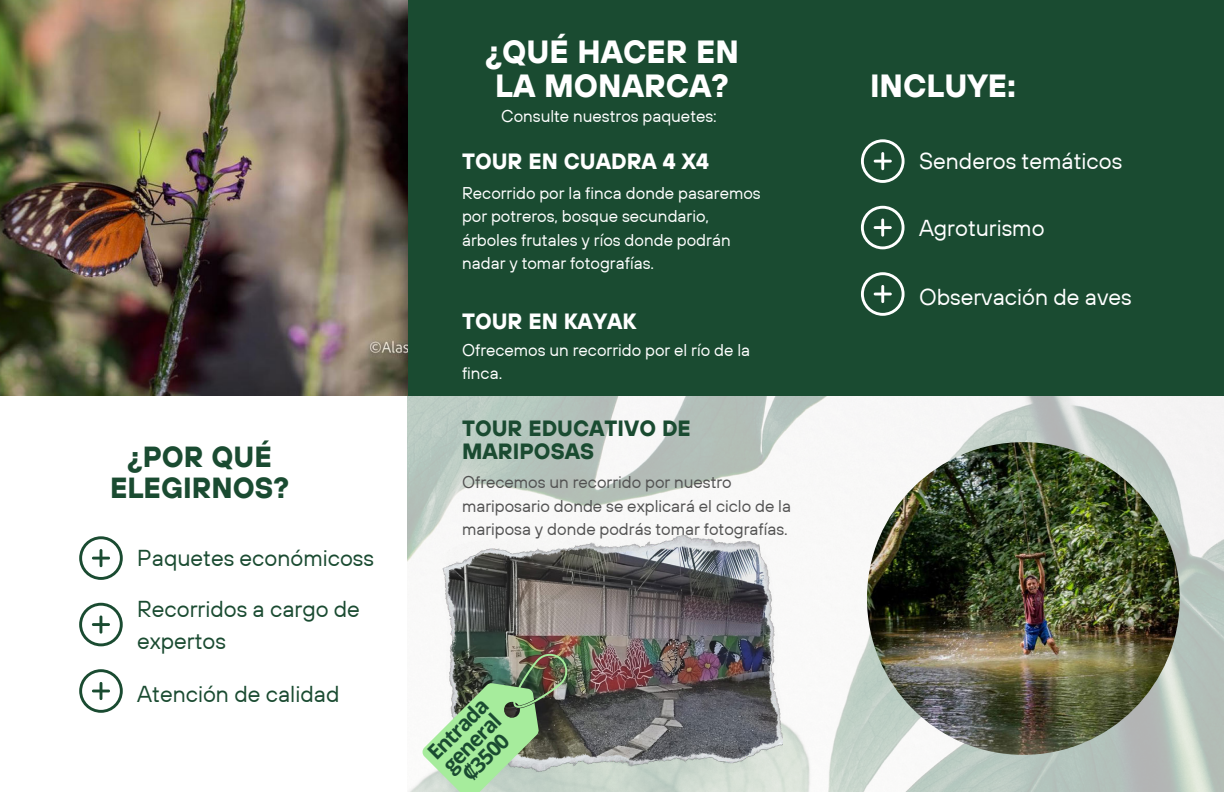
<style>
.page{position:relative;width:1224px;height:792px;background:#fff}
.page>*{position:absolute;margin:0;border:0;box-sizing:border-box;transform-origin:0 0}
.t1{font:700 32px/33.8px "TT Hoves";color:#fff;text-align:center}
.t2{font:700 29px/30.8px "TT Hoves";color:#1a4b31;text-align:center}
.t3{font:23px/31.5px "TT Hoves";color:#1a4b31}
.t4{font:23px "TT Hoves";color:#fff}
.t5{font:700 22px "TT Hoves";color:#fff}
.t6{font:700 22px/23.2px "TT Hoves";color:#1a4b31}
.t7{font:700 21px/19.5px "Open Sans";color:#1a4b31;text-align:center}
.t8{font:17px/23.2px "TT Hoves";color:#fff}
.t9{font:17px/23.2px "TT Hoves";color:#525252}
.s1{font-family:"Noto Sans"}
</style>
<div class="page">
<img style="left:0;top:0;width:408px;height:396px">
<div style="left:816px;top:0;width:408px;height:396px;background:#1a4b31"></div>
<img style="left:408px;top:396px;width:816px;height:396px">
<img style="left:867px;top:442px;width:313px;height:313px;border-radius:50%">
<div style="left:408px;top:0;width:408px;height:396px;background:#1a4b31"></div>
<svg style="left:79px;top:536px;width:44px;height:44px"></svg>
<svg style="left:79px;top:603px;width:44px;height:43px"></svg>
<svg style="left:79px;top:669px;width:44px;height:44px"></svg>
<img style="left:441px;top:535px;width:342px;height:237px">
<svg style="left:861px;top:139px;width:43px;height:44px"></svg>
<svg style="left:861px;top:206px;width:43px;height:43px"></svg>
<svg style="left:861px;top:272px;width:43px;height:44px"></svg>
<img style="left:423px;top:654px;width:144px;height:138px">
<h2 class="t2" style="left:110px;top:441px;width:181px">¿POR QUÉ<br>ELEGIRNOS?</h2>
<p class="t3" style="left:137px;top:542px;width:238px">Paquetes económicoss</p>
<p class="t3" style="left:137px;top:593px;width:224px">Recorridos a cargo de expertos</p>
<h4 class="t3" style="left:137px;top:677px;width:204px">Atención de calidad</h4>
<p class="t1" style="left:485px;top:35px;width:255px">¿QUÉ HACER EN<br>LA MONARCA?</p>
<p class="t8" style="left:501px;top:104px;width:217px">Consulte nuestros paquetes:</p>
<h4 class="t5" style="left:462px;top:147px;width:248px">TOUR EN CUADRA 4 X4</h4>
<p class="t8" style="left:462px;top:181px;width:300px">Recorrido por la finca donde pasaremos por potreros, bosque secundario, árboles frutales y ríos donde podrán nadar y tomar fotografías.</p>
<h1 class="t5" style="left:462px;top:307px;width:176px">TOUR EN KAYAK</h1>
<p class="t8" style="left:462px;top:338px;width:290px">Ofrecemos un recorrido por el río de la finca.</p>
<h1 class="t6" style="left:462px;top:416px;width:230px">TOUR EDUCATIVO DE<br>MARIPOSAS</h1>
<h2 class="t9" style="left:462px;top:471px;width:331px">Ofrecemos un recorrido por nuestro mariposario donde se explicará el ciclo de la mariposa y donde podrás tomar fotografías.</h2>
<h4 class="t7" style="left:424px;top:749px;width:78px;rotate:-45deg">Entrada general <span class="s1">₡</span>3500</h4>
<h4 class="t1" style="left:870px;top:68px;width:148px">INCLUYE:</h4>
<p class="t4" style="left:919px;top:146px;width:205px">Senderos temáticos</p>
<h4 class="t4" style="left:919px;top:213px;width:127px">Agroturismo</h4>
<p class="t4" style="left:919px;top:282px;width:214px">Observación de aves</p>
</div>
